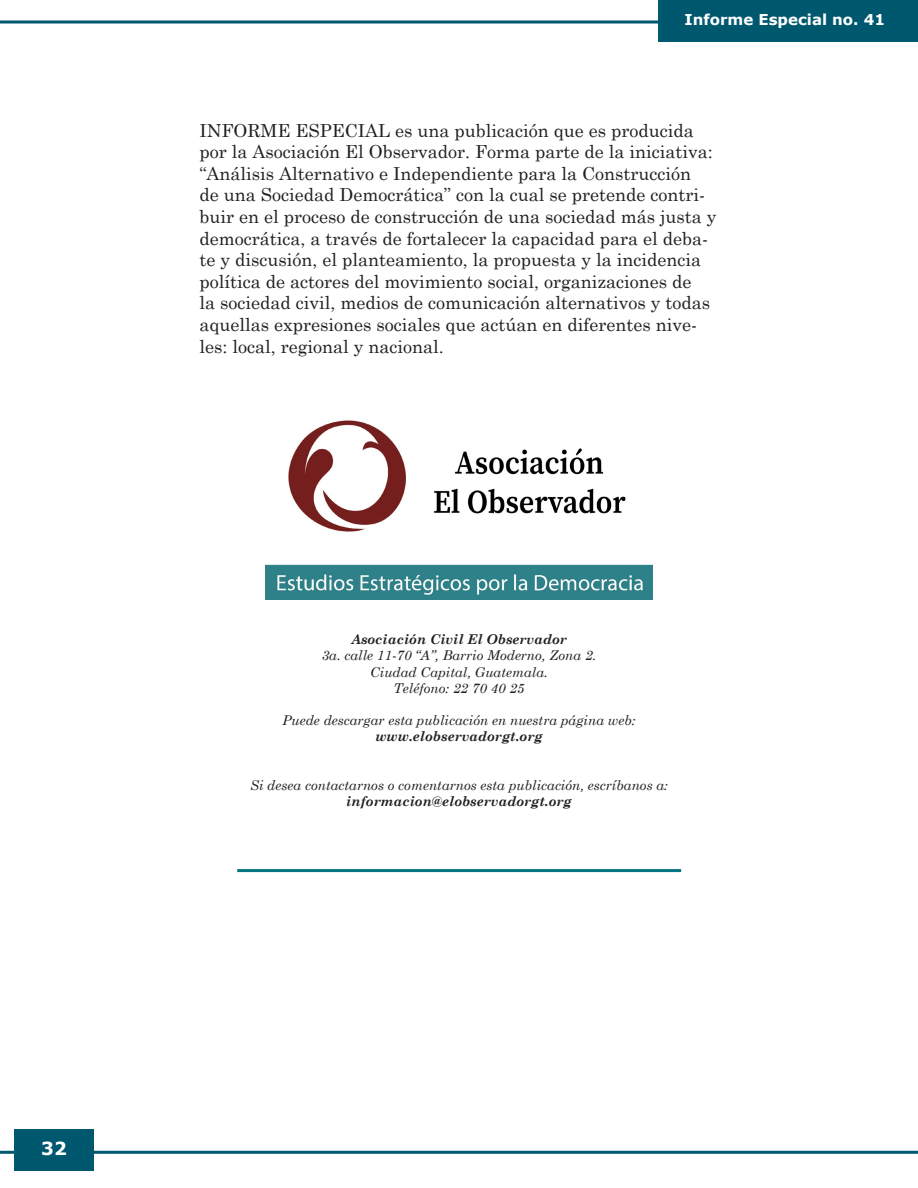
<style>
.page{position:relative;width:918px;height:1188px;background:#fff}
.page>*{position:absolute;margin:0;border:0;box-sizing:border-box;transform-origin:0 0}
.t1{font:18px/21.6px "Century Schoolbook";color:#231f20}
.t2{font:700 18px "Verdana";color:#fff}
.t3{font:700 15px "Verdana";color:#fff}
.t4{font:italic 13.5px "Century Schoolbook";color:#231f20}
.t5{font:italic 700 13.5px "Century Schoolbook";color:#231f20}
</style>
<div class="page">
<hr style="left:0;top:1151px;width:918px;height:3px;background:#00586f">
<div style="left:14px;top:1130px;width:80px;height:41px;background:#00586f"></div>
<hr style="left:0;top:21px;width:658px;height:3px;background:#00586f">
<div style="left:658px;top:0;width:260px;height:41px;background:#00586f"></div>
<hr style="left:237px;top:869px;width:444px;height:3px;background:#007481">
<img style="left:265px;top:420px;width:388px;height:180px">
<p class="t2" style="left:41px;top:1136px;width:27px">32</p>
<p class="t3" style="left:685px;top:9px;width:202px">Informe Especial no. 41</p>
<p class="t1" style="left:199px;top:118px;width:519px">INFORME ESPECIAL es una publicación que es producida por la Asociación El Observador. Forma parte de la iniciativa: “Análisis Alternativo e Independiente para la Construcción<br>de una Sociedad Democrática” con la cual se pretende contri&shy;buir en el proceso de construcción de una sociedad más justa y democrática, a través de fortalecer la capacidad para el deba&shy;te y discusión, el planteamiento, la propuesta y la incidencia política de actores del movimiento social, organizaciones de<br>la sociedad civil, medios de comunicación alternativos y todas aquellas expresiones sociales que actúan en diferentes nive&shy;les: local, regional y nacional.</p>
<p class="t5" style="left:351px;top:629px;width:217px">Asociación Civil El Observador</p>
<p class="t4" style="left:322px;top:645px;width:276px">3a. calle 11-70 “A”, Barrio Moderno, Zona 2.</p>
<p class="t4" style="left:370px;top:662px;width:179px">Ciudad Capital, Guatemala.</p>
<p class="t4" style="left:394px;top:678px;width:132px">Teléfono: 22 70 40 25</p>
<p class="t4" style="left:282px;top:710px;width:355px">Puede descargar esta publicación en nuestra página web:</p>
<p class="t5" style="left:375px;top:726px;width:169px">www.elobservadorgt.org</p>
<p class="t4" style="left:250px;top:775px;width:419px">Si desea contactarnos o comentarnos esta publicación, escríbanos a:</p>
<p class="t5" style="left:346px;top:791px;width:227px">informacion@elobservadorgt.org</p>
</div>
